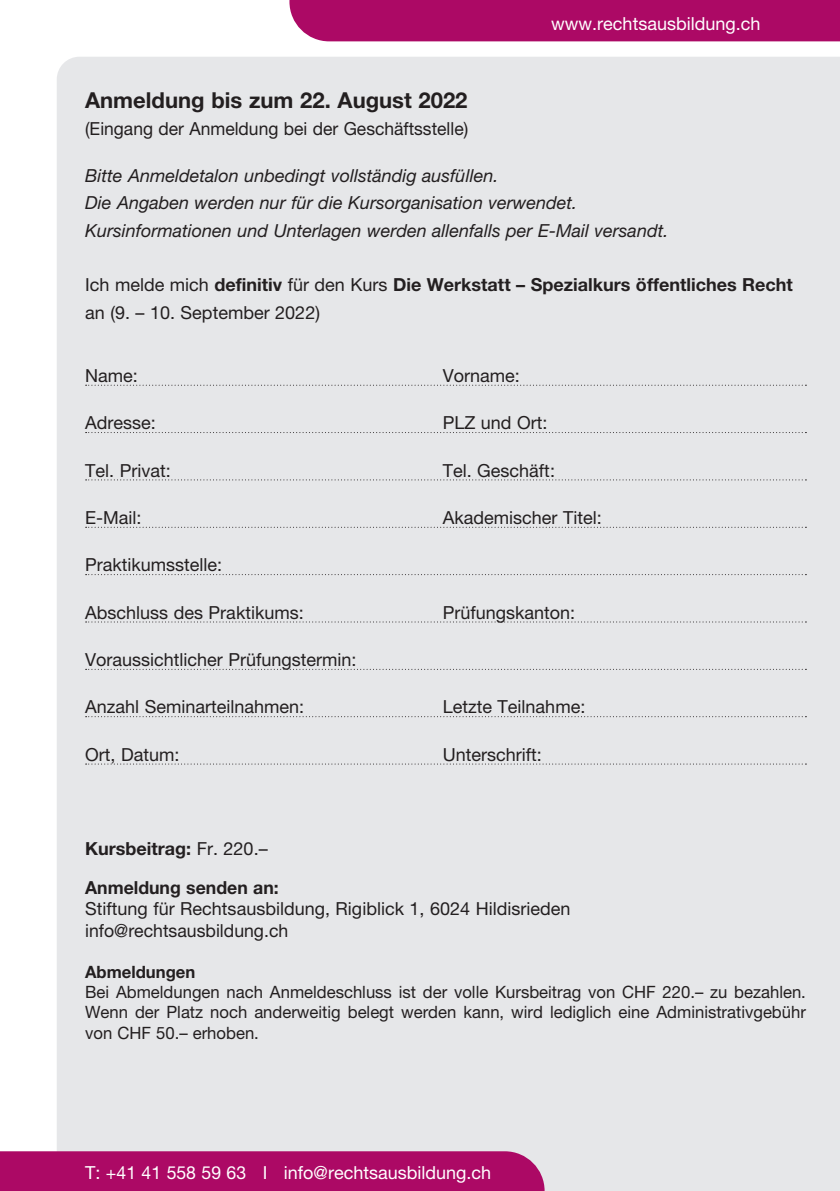
<style>
.page{position:relative;width:840px;height:1191px;background:#fff}
.page>*{position:absolute;margin:0;border:0;box-sizing:border-box;transform-origin:0 0}
.t1{font:700 22px "Helvetica Neue";color:#231f20}
.t2{font:18px/21.6px "Helvetica Neue";color:#231f20}
.t3{font:italic 18px/27.2px "Helvetica Neue";color:#231f20}
.t4{font:700 18px/27.2px "Helvetica Neue";color:#231f20}
.t5{font:18px "Helvetica Neue";color:#fff}
.t6{font:17px/20.4px "Helvetica Neue";color:#231f20;text-align:justify}
.t7{font:700 17px "Helvetica Neue";color:#231f20}
.s1{font-weight:400}
</style>
<div class="page">
<div style="left:57px;top:57px;width:782px;height:1134px;background:#e6e7e9"></div>
<svg style="left:86px;top:385px;width:720px;height:1px"></svg>
<svg style="left:86px;top:432px;width:720px;height:1px"></svg>
<svg style="left:86px;top:479px;width:720px;height:1px"></svg>
<svg style="left:86px;top:527px;width:720px;height:1px"></svg>
<svg style="left:86px;top:574px;width:720px;height:1px"></svg>
<svg style="left:86px;top:621px;width:720px;height:1px"></svg>
<svg style="left:86px;top:669px;width:720px;height:1px"></svg>
<svg style="left:86px;top:716px;width:720px;height:1px"></svg>
<svg style="left:86px;top:763px;width:720px;height:1px"></svg>
<div style="left:289px;top:0;width:550px;height:41px;background:#ac0965"></div>
<div style="left:0;top:1151px;width:544px;height:40px;background:#ac0965"></div>
<p class="t5" style="left:551px;top:13px;width:210px">www.rechtsausbildung.ch</p>
<p class="t1" style="left:85px;top:86px;width:383px">Anmeldung bis zum 22. August 2022</p>
<p class="t2" style="left:85px;top:118px;width:384px">(Eingang der Anmeldung bei der Geschäftsstelle)</p>
<p class="t3" style="left:85px;top:162px;width:584px">Bitte Anmeldetalon unbedingt vollständig ausfüllen.<br>Die Angaben werden nur für die Kursorganisation verwendet.<br>Kursinformationen und Unterlagen werden allenfalls per E-Mail versandt.</p>
<p class="t4" style="left:85px;top:271px;width:709px"><span class="s1">Ich melde mich</span> definitiv <span class="s1">für den Kurs</span> Die Werkstatt – Spezialkurs öffentliches Recht <span class="s1">an (9. – 10. September 2022)</span></p>
<p class="t2" style="left:85px;top:364px;width:54px">Name:</p>
<p class="t2" style="left:442px;top:364px;width:79px">Vorname:</p>
<p class="t2" style="left:85px;top:412px;width:72px">Adresse:</p>
<p class="t2" style="left:442px;top:412px;width:106px">PLZ und Ort:</p>
<p class="t2" style="left:85px;top:459px;width:87px">Tel. Privat:</p>
<p class="t2" style="left:442px;top:459px;width:114px">Tel. Geschäft:</p>
<p class="t2" style="left:85px;top:506px;width:58px">E-Mail:</p>
<p class="t2" style="left:442px;top:506px;width:160px">Akademischer Titel:</p>
<p class="t2" style="left:85px;top:554px;width:139px">Praktikumsstelle:</p>
<p class="t2" style="left:85px;top:601px;width:220px">Abschluss des Praktikums:</p>
<p class="t2" style="left:442px;top:601px;width:134px">Prüfungskanton:</p>
<p class="t2" style="left:85px;top:648px;width:273px">Voraussichtlicher Prüfungstermin:</p>
<p class="t2" style="left:85px;top:696px;width:220px">Anzahl Seminarteilnahmen:</p>
<p class="t2" style="left:442px;top:696px;width:144px">Letzte Teilnahme:</p>
<p class="t2" style="left:85px;top:743px;width:96px">Ort, Datum:</p>
<p class="t2" style="left:442px;top:743px;width:100px">Unterschrift:</p>
<p class="t4" style="left:85px;top:829px;width:195px;line-height:38.6px">Kursbeitrag: <span class="s1">Fr. 220.–<br></span>Anmeldung senden an:</p>
<p class="t2" style="left:85px;top:897px;width:486px">Stiftung für Rechtsausbildung, Rigiblick 1, 6024 Hildisrieden info@rechtsausbildung.ch</p>
<p class="t7" style="left:85px;top:961px;width:112px">Abmeldungen</p>
<p class="t6" style="left:85px;top:981px;width:722px">Bei Abmeldungen nach Anmeldeschluss ist der volle Kursbeitrag von CHF 220.– zu bezahlen.<br>Wenn der Platz noch anderweitig belegt werden kann, wird lediglich eine Administrativgebühr von CHF 50.– erhoben.</p>
<p class="t5" style="left:85px;top:1161px;width:407px">T: +41 41 558 59 63 I info@rechtsausbildung.ch</p>
</div>
